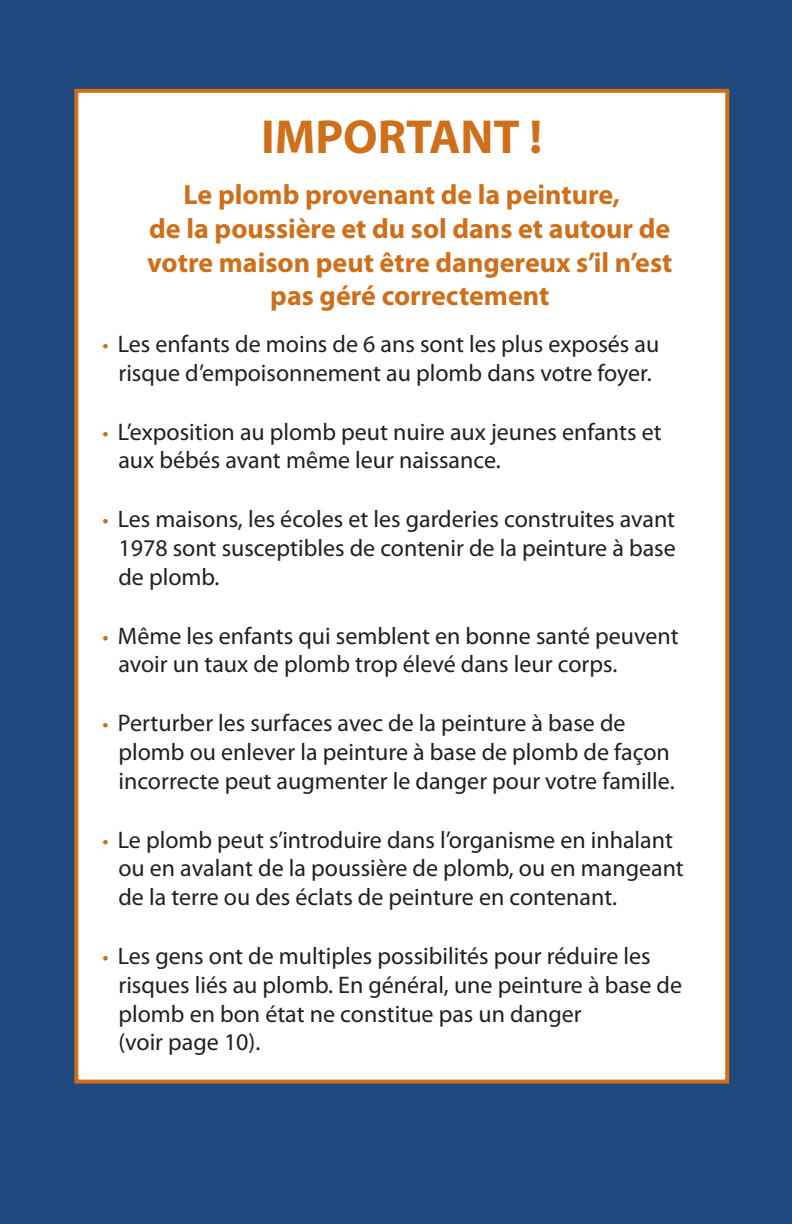
<style>
.page{position:relative;width:792px;height:1224px;background:#1d497d}
.page>*{position:absolute;margin:0;border:0;box-sizing:border-box;transform-origin:0 0}
.t1{font:700 48px "Myriad Pro";color:#d06f19}
.t2{font:700 28px/33.6px "Myriad Pro";color:#d06f19;text-align:center}
.t3{font:24px/28.8px "Myriad Pro";color:#221f1f}
.s1{font-size:22px;color:#d06f19}
</style>
<div class="page">
<div style="left:76px;top:91px;width:651px;height:991px;background:#fff"></div>
<div style="left:74px;top:89px;width:655px;height:995px;border:4px solid #d06f19"></div>
<h1 class="t1" style="left:261px;top:118px;width:283px">IMPORTANT !</h1>
<p class="t2" style="left:147px;top:181px;width:527px">Le plomb provenant de la peinture,<br>de la poussière et du sol dans et autour de votre maison peut être dangereux s’il n’est pas géré correctement</p>
<p class="t3" style="left:102px;top:330px;width:558px;text-align:center"><span class="s1">•</span> Les enfants de moins de 6 ans sont les plus exposés au risque d’empoisonnement au plomb dans votre foyer.</p>
<p class="t3" style="left:118px;top:418px;width:545px;text-indent:-16px"><span class="s1">•</span> L’exposition au plomb peut nuire aux jeunes enfants et aux bébés avant même leur naissance.</p>
<p class="t3" style="left:118px;top:506px;width:559px;text-align:justify;text-indent:-16px"><span class="s1">•</span> Les maisons, les écoles et les garderies construites avant 1978 sont susceptibles de contenir de la peinture à base de plomb.</p>
<p class="t3" style="left:118px;top:622px;width:562px;text-indent:-16px"><span class="s1">•</span> Même les enfants qui semblent en bonne santé peuvent avoir un taux de plomb trop élevé dans leur corps.</p>
<p class="t3" style="left:118px;top:710px;width:558px;text-indent:-16px"><span class="s1">•</span> Perturber les surfaces avec de la peinture à base de plomb ou enlever la peinture à base de plomb de façon incorrecte peut augmenter le danger pour votre famille.</p>
<p class="t3" style="left:118px;top:826px;width:567px;text-indent:-16px"><span class="s1">•</span> Le plomb peut s’introduire dans l’organisme en inhalant ou en avalant de la poussière de plomb, ou en mangeant de la terre ou des éclats de peinture en contenant.</p>
<p class="t3" style="left:118px;top:942px;width:565px;text-indent:-16px"><span class="s1">•</span> Les gens ont de multiples possibilités pour réduire les risques liés au plomb. En général, une peinture à base de plomb en bon état ne constitue pas un danger<br>(voir page 10).</p>
</div>
